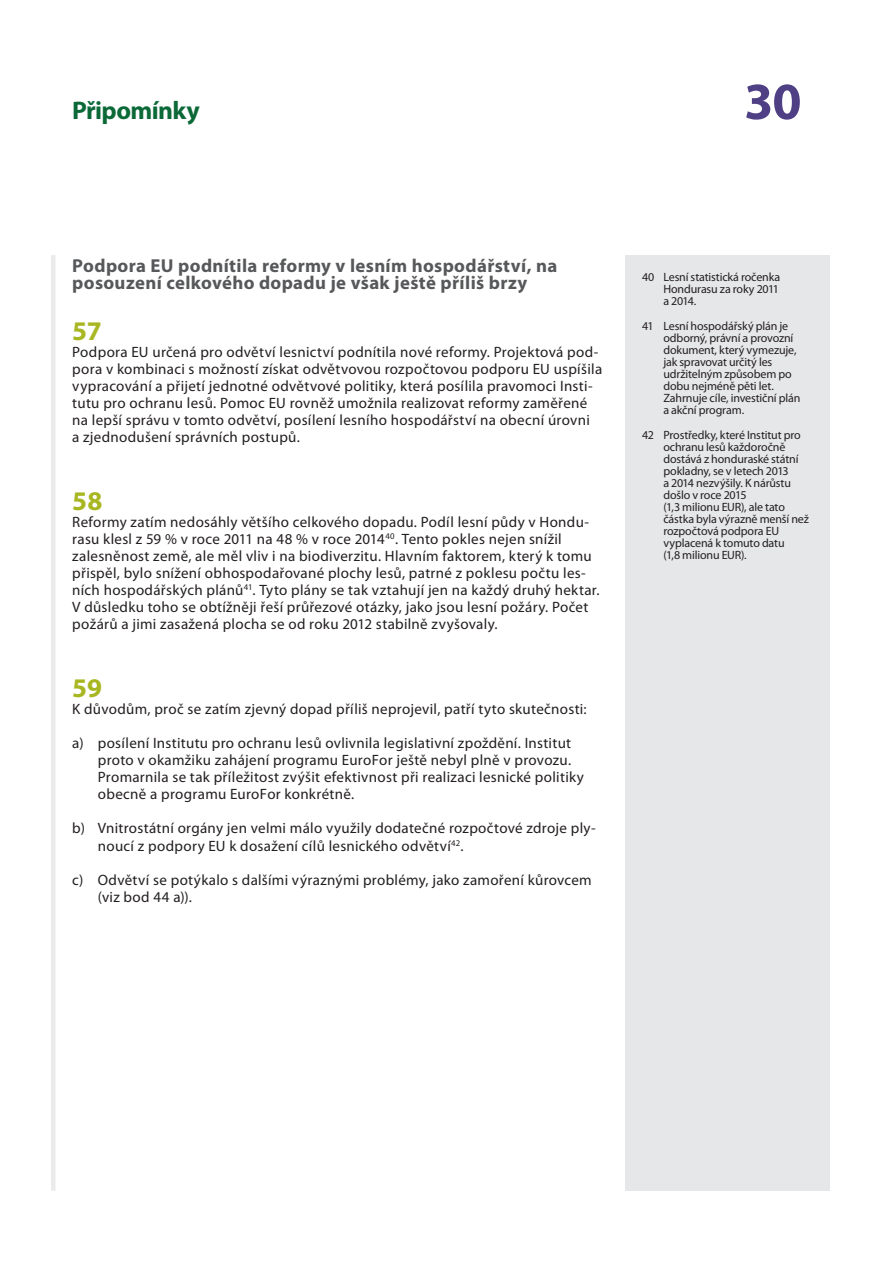
<style>
.page{position:relative;width:893px;height:1263px;background:#fff}
.page>*{position:absolute;margin:0;border:0;box-sizing:border-box;transform-origin:0 0}
.t1{font:700 52.5px "Myriad Pro";color:#4f4085}
.E_05_-_CHAP__1__TEXT{font:700 27px "Myriad Pro";color:#a7b621}
.t2{font:700 25.5px "Myriad Pro";letter-spacing:-.025em;color:#0b6938}
.E_03_-_CHAP__TITRE_A{font:700 18.75px/17px "Myriad Pro";letter-spacing:.02em;color:#57585a}
.E_05_-_CHAP__1__TEXT-2{font:15px/17px "Myriad Pro";letter-spacing:.02em;color:#231f20}
.E_07_-_CHAP___a__TEX{font:15px/17px "Myriad Pro";letter-spacing:.02em;color:#231f20}
.E_08_-_CHAP__FOOTNOT{font:12px/12px "Myriad Pro";letter-spacing:-.015em;color:#231f20}
</style>
<div class="page">
<div style="left:51px;top:255px;width:5px;height:936px;background:#ebebeb"></div>
<div style="left:625px;top:255px;width:204px;height:936px;background:#e6e7e9"></div>
<h3 class="t2" style="left:72px;top:94px;width:129px">Připomínky</h3>
<h1 class="t1" style="left:744px;top:67px;width:59px">30</h1>
<p class="E_03_-_CHAP__TITRE_A" style="left:72px;top:257px;width:486px">Podpora EU podnítila reformy v lesním hospodářství, na posouzení celkového dopadu je však ještě příliš brzy</p>
<p class="E_05_-_CHAP__1__TEXT" style="left:72px;top:313px;width:31px">57</p>
<p class="E_05_-_CHAP__1__TEXT-2" style="left:72px;top:344px;width:531px">Podpora EU určená pro odvětví lesnictví podnítila nové reformy. Projektová pod&shy;pora v kombinaci s možností získat odvětvovou rozpočtovou podporu EU uspíšila vypracování a přijetí jednotné odvětvové politiky, která posílila pravomoci Insti&shy;tutu pro ochranu lesů. Pomoc EU rovněž umožnila realizovat reformy zaměřené na lepší správu v tomto odvětví, posílení lesního hospodářství na obecní úrovni<br>a zjednodušení správních postupů.</p>
<p class="E_05_-_CHAP__1__TEXT" style="left:72px;top:484px;width:32px">58</p>
<p class="E_05_-_CHAP__1__TEXT-2" style="left:72px;top:514px;width:529px">Reformy zatím nedosáhly většího celkového dopadu. Podíl lesní půdy v Hondu&shy;rasu klesl z 59 % v roce 2011 na 48 % v roce 2014<sup>40</sup>. Tento pokles nejen snížil zalesněnost země, ale měl vliv i na biodiverzitu. Hlavním faktorem, který k tomu přispěl, bylo snížení obhospodařované plochy lesů, patrné z poklesu počtu les&shy;ních hospodářských plánů<sup>41</sup>. Tyto plány se tak vztahují jen na každý druhý hektar.<br>V důsledku toho se obtížněji řeší průřezové otázky, jako jsou lesní požáry. Počet požárů a jimi zasažená plocha se od roku 2012 stabilně zvyšovaly.</p>
<p class="E_05_-_CHAP__1__TEXT" style="left:72px;top:671px;width:32px">59</p>
<p class="E_05_-_CHAP__1__TEXT-2" style="left:72px;top:701px;width:516px">K důvodům, proč se zatím zjevný dopad příliš neprojevil, patří tyto skutečnosti:</p>
<p class="E_07_-_CHAP___a__TEX" style="left:98px;top:735px;width:488px;text-indent:-26px">a) posílení Institutu pro ochranu lesů ovlivnila legislativní zpoždění. Institut proto v okamžiku zahájení programu EuroFor ještě nebyl plně v provozu.<br>Promarnila se tak příležitost zvýšit efektivnost při realizaci lesnické politiky obecně a programu EuroFor konkrétně.</p>
<p class="E_07_-_CHAP___a__TEX" style="left:98px;top:820px;width:499px;text-indent:-26px">b) Vnitrostátní orgány jen velmi málo využily dodatečné rozpočtové zdroje ply&shy;noucí z podpory EU k dosažení cílů lesnického odvětví<sup>42</sup>.</p>
<p class="E_07_-_CHAP___a__TEX" style="left:98px;top:871px;width:495px;text-indent:-26px">c) Odvětví se potýkalo s dalšími výraznými problémy, jako zamoření kůrovcem (viz bod 44 a)).</p>
<p class="E_08_-_CHAP__FOOTNOT" style="left:663px;top:271px;width:118px;text-align:justify;text-indent:-21px">40 Lesní statistická ročenka Hondurasu za roky 2011 a 2014.</p>
<p class="E_08_-_CHAP__FOOTNOT" style="left:663px;top:320px;width:139px;text-indent:-21px">41 Lesní hospodářský plán je odborný, právní a provozní dokument, který vymezuje, jak spravovat určitý les udržitelným způsobem po dobu nejméně pěti let.<br>Zahrnuje cíle, investiční plán a akční program.</p>
<p class="E_08_-_CHAP__FOOTNOT" style="left:663px;top:429px;width:147px;text-indent:-21px">42 Prostředky, které Institut pro ochranu lesů každoročně dostává z honduraské státní pokladny, se v letech 2013<br>a 2014 nezvýšily. K nárůstu došlo v roce 2015<br>(1,3 milionu EUR), ale tato částka byla výrazně menší než rozpočtová podpora EU vyplacená k tomuto datu<br>(1,8 milionu EUR).</p>
</div>
